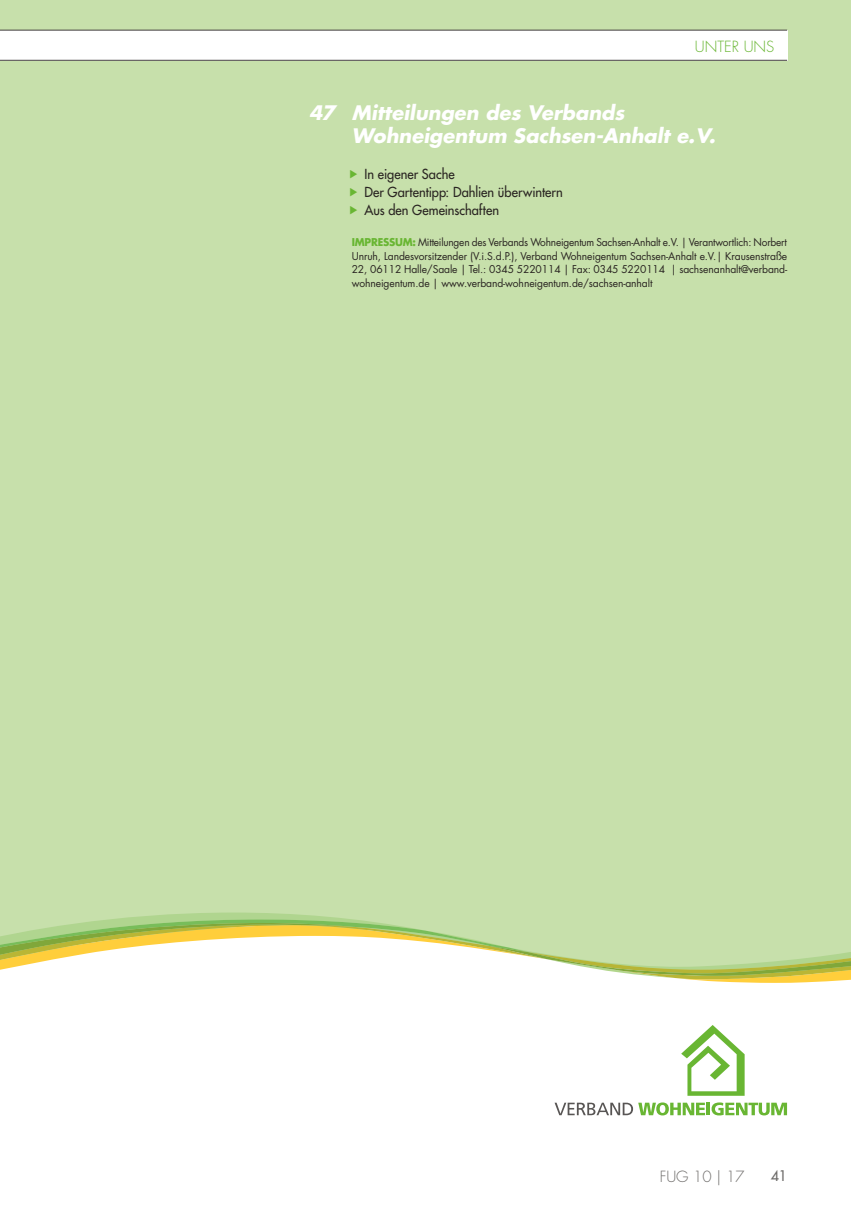
<style>
.page{position:relative;width:851px;height:1212px;background:#fff}
.page>*{position:absolute;margin:0;border:0;box-sizing:border-box;transform-origin:0 0}
.t1{font:italic 700 19.5px/22.5px "Futura Std";color:#fff}
.t2{font:300 15px "Futura Std";color:#69b633}
.t3{font:300 15px "Futura Std";color:#6e6c6a}
.t4{font:500 14.25px "Futura Std";color:#6e6c6a}
.t5{font:500 13.5px/18px "Futura Std";letter-spacing:.005em;color:#292421;scale:.95 1}
.t6{font:10.5px/13.5px "Futura Std";letter-spacing:-.01em;color:#292421;text-align:justify;scale:.96 1}
.s1{font-weight:700;color:#69b633}
</style>
<div class="page">
<div style="left:0;top:0;width:850px;height:912px;background:#c7e0ab"></div>
<svg style="left:685px;top:979px;width:165px;height:4px"></svg>
<svg style="left:0;top:912px;width:850px;height:7px;background:#c3dea6"></svg>
<svg style="left:0;top:919px;width:850px;height:59px"></svg>
<svg style="left:0;top:923px;width:850px;height:53px"></svg>
<svg style="left:554px;top:1102px;width:151px;height:13px"></svg>
<hr style="left:706px;top:1103px;width:4px;height:12px;background:#69b633">
<svg style="left:711px;top:1102px;width:76px;height:13px"></svg>
<svg style="left:681px;top:1025px;width:63px;height:71px"></svg>
<div style="left:0;top:30px;width:787px;height:30px;background:#fff"></div>
<hr style="left:0;top:30px;width:787px;height:1px;background:#423f3d">
<hr style="left:0;top:60px;width:787px;height:1px;background:#423f3d">
<svg style="left:350px;top:169px;width:7px;height:9px"></svg>
<svg style="left:350px;top:187px;width:7px;height:9px"></svg>
<svg style="left:350px;top:205px;width:7px;height:9px"></svg>
<h2 class="t2" style="left:694px;top:38px;width:81px">UNTER UNS</h2>
<h1 class="t1" style="left:352px;top:102px;width:365px;text-indent:-43px">47 Mitteilungen des Verbands<br>Wohneigentum Sachsen-Anhalt e.V.</h1>
<p class="t5" style="left:364px;top:165px;width:210px">In eigener Sache<br>Der Gartentipp: Dahlien überwintern<br>Aus den Gemeinschaften</p>
<p class="t6" style="left:351px;top:236px;width:455px"><span class="s1">IMPRESSUM:</span> Mitteilungen des Verbands Wohneigentum Sachsen-Anhalt e.V. | Verantwortlich: Norbert Unruh, Landesvorsitzender (V.i.S.d.P.), Verband Wohneigentum Sachsen-Anhalt e.V.| Krausenstraße 22, 06112 Halle/Saale | Tel.: 0345 5220114 | Fax: 0345 5220114 | sachsenanhalt@verband&shy;wohneigentum.de | www.verband-wohneigentum.de/sachsen-anhalt</p>
<h2 class="t3" style="left:659px;top:1167px;width:86px">FuG 10 | 17</h2>
<h3 class="t4" style="left:770px;top:1167px;width:18px">41</h3>
</div>
